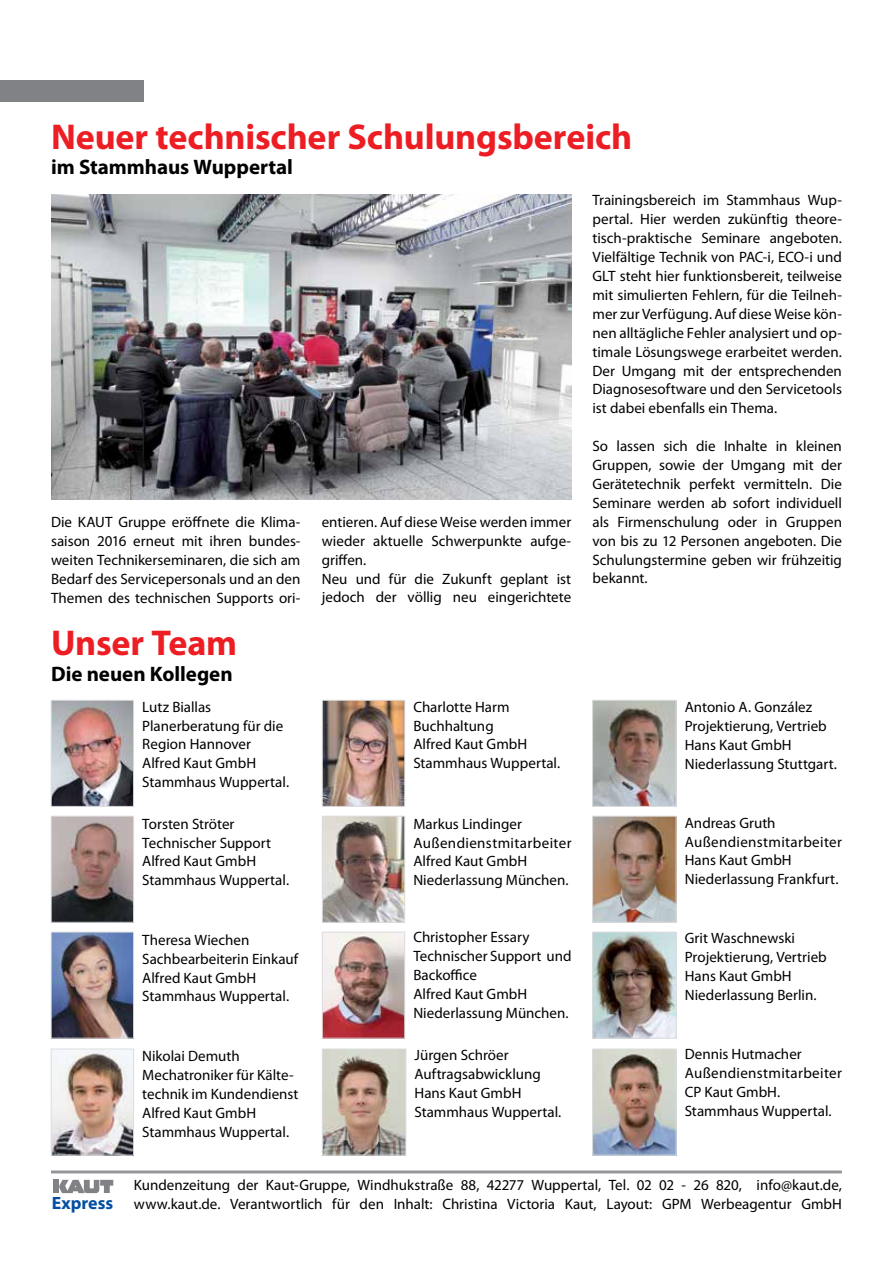
<style>
.page{position:relative;width:893px;height:1263px;background:#fff}
.page>*{position:absolute;margin:0;border:0;box-sizing:border-box;transform-origin:0 0}
.t1{font:700 36px "Myriad Pro";letter-spacing:-.005em;color:#ed1d24}
.t2{font:700 21px "Myriad Pro";color:#000}
.t3{font:15px/18.9px "Myriad Pro";color:#000}
.s1{font-weight:700;font-size:17.85px;color:#034ea2}
</style>
<div class="page">
<img style="left:594px;top:702px;width:80px;height:102px">
<div style="left:592px;top:700px;width:84px;height:106px;border:1px solid #dcddde"></div>
<img style="left:594px;top:818px;width:80px;height:102px">
<div style="left:592px;top:816px;width:84px;height:106px;border:1px solid #dcddde"></div>
<img style="left:53px;top:702px;width:79px;height:102px">
<div style="left:51px;top:700px;width:83px;height:106px;border:1px solid #dcddde"></div>
<img style="left:594px;top:934px;width:80px;height:102px">
<div style="left:592px;top:932px;width:84px;height:106px;border:1px solid #dcddde"></div>
<img style="left:53px;top:818px;width:79px;height:102px">
<div style="left:51px;top:816px;width:83px;height:106px;border:1px solid #dcddde"></div>
<img style="left:53px;top:934px;width:79px;height:102px">
<div style="left:51px;top:932px;width:83px;height:106px;border:1px solid #dcddde"></div>
<img style="left:324px;top:934px;width:79px;height:102px">
<div style="left:322px;top:932px;width:83px;height:106px;border:1px solid #dcddde"></div>
<img style="left:324px;top:702px;width:79px;height:102px">
<div style="left:322px;top:700px;width:83px;height:106px;border:1px solid #dcddde"></div>
<img style="left:324px;top:818px;width:79px;height:102px">
<div style="left:322px;top:816px;width:83px;height:106px;border:1px solid #dcddde"></div>
<img style="left:53px;top:1051px;width:79px;height:102px">
<div style="left:51px;top:1049px;width:83px;height:106px;border:1px solid #dcddde"></div>
<img style="left:324px;top:1051px;width:80px;height:102px">
<div style="left:322px;top:1049px;width:84px;height:106px;border:1px solid #dcddde"></div>
<img style="left:594px;top:1051px;width:80px;height:102px">
<div style="left:592px;top:1049px;width:84px;height:106px;border:1px solid #dcddde"></div>
<img style="left:51px;top:194px;width:520px;height:306px">
<div style="left:0;top:80px;width:143px;height:21px;background:#808285"></div>
<hr style="left:51px;top:1170px;width:791px;height:3px;background:#939598">
<div style="left:53px;top:1180px;width:6px;height:13px;background:#808285"></div>
<svg style="left:59px;top:1180px;width:54px;height:13px"></svg>
<h1 class="t1" style="left:51px;top:113px;width:583px">Neuer technischer Schulungsbereich</h1>
<h2 class="t2" style="left:51px;top:153px;width:243px">im Stammhaus Wuppertal</h2>
<p class="t3" style="left:51px;top:513px;width:251px;text-align:justify">Die KAUT Gruppe eröffnete die Klima&shy;saison 2016 erneut mit ihren bundes&shy;weiten Technikerseminaren, die sich am Bedarf des Servicepersonals und an den Themen des technischen Supports ori-</p>
<p class="t3" style="left:322px;top:512px;width:251px">entieren. Auf diese Weise werden immer wieder aktuelle Schwerpunkte aufge&shy;griffen.<br>Neu und für die Zukunft geplant ist jedoch der völlig neu eingerichtete</p>
<h1 class="t1" style="left:51px;top:620px;width:188px">Unser Team</h1>
<h2 class="t2" style="left:51px;top:660px;width:183px">Die neuen Kollegen</h2>
<p class="t3" style="left:142px;top:697px;width:148px">Lutz Biallas<br>Planerberatung für die<br>Region Hannover<br>Alfred Kaut GmbH<br>Stammhaus Wuppertal.</p>
<p class="t3" style="left:142px;top:814px;width:148px">Torsten Ströter<br>Technischer Support<br>Alfred Kaut GmbH<br>Stammhaus Wuppertal.</p>
<p class="t3" style="left:142px;top:930px;width:157px">Theresa Wiechen<br>Sachbearbeiterin Einkauf<br>Alfred Kaut GmbH<br>Stammhaus Wuppertal.</p>
<p class="t3" style="left:142px;top:1046px;width:158px">Nikolai Demuth<br>Mechatroniker für Kälte&shy;technik im Kundendienst<br>Alfred Kaut GmbH<br>Stammhaus Wuppertal.</p>
<p class="t3" style="left:413px;top:697px;width:148px">Charlotte Harm<br>Buchhaltung<br>Alfred Kaut GmbH<br>Stammhaus Wuppertal.</p>
<p class="t3" style="left:413px;top:814px;width:160px">Markus Lindinger<br>Außendienstmitarbeiter<br>Alfred Kaut GmbH<br>Niederlassung München.</p>
<p class="t3" style="left:413px;top:928px;width:160px">Christopher Essary<br>Technischer Support und<br>Backoffice<br>Alfred Kaut GmbH<br>Niederlassung München.</p>
<p class="t3" style="left:415px;top:1045px;width:148px">Jürgen Schröer<br>Auftragsabwicklung<br>Hans Kaut GmbH<br>Stammhaus Wuppertal.</p>
<p class="t3" style="left:592px;top:191px;width:251px;text-align:justify">Trainingsbereich im Stammhaus Wup&shy;pertal. Hier werden zukünftig theore&shy;tisch-praktische Seminare angeboten.<br>Vielfältige Technik von PAC-i, ECO-i und GLT steht hier funktionsbereit, teilweise mit simulierten Fehlern, für die Teilneh&shy;mer zur Verfügung. Auf diese Weise kön&shy;nen alltägliche Fehler analysiert und op&shy;timale Lösungswege erarbeitet werden.<br>Der Umgang mit der entsprechenden Diagnosesoftware und den Servicetools ist dabei ebenfalls ein Thema.</p>
<p class="t3" style="left:592px;top:436px;width:251px;text-align:justify">So lassen sich die Inhalte in kleinen Gruppen, sowie der Umgang mit der Gerätetechnik perfekt vermitteln. Die Seminare werden ab sofort individuell als Firmenschulung oder in Gruppen von bis zu 12 Personen angeboten. Die Schulungstermine geben wir frühzeitig bekannt.</p>
<p class="t3" style="left:685px;top:697px;width:154px">Antonio A. González<br>Projektierung, Vertrieb<br>Hans Kaut GmbH<br>Niederlassung Stuttgart.</p>
<p class="t3" style="left:685px;top:813px;width:159px">Andreas Gruth<br>Außendienstmitarbeiter<br>Hans Kaut GmbH<br>Niederlassung Frankfurt.</p>
<p class="t3" style="left:685px;top:928px;width:143px">Grit Waschnewski<br>Projektierung, Vertrieb<br>Hans Kaut GmbH<br>Niederlassung Berlin.</p>
<p class="t3" style="left:685px;top:1044px;width:159px">Dennis Hutmacher<br>Außendienstmitarbeiter<br>CP Kaut GmbH.<br>Stammhaus Wuppertal.</p>
<p class="t3" style="left:52px;top:1175px;width:792px;text-align:right">Kundenzeitung der Kaut-Gruppe, Windhukstraße 88, 42277 Wuppertal, Tel. 02 02 - 26 820, info@kaut.de,<br><span class="s1">Express</span> www.kaut.de. Verantwortlich für den Inhalt: Christina Victoria Kaut, Layout: GPM Werbeagentur GmbH</p>
</div>
